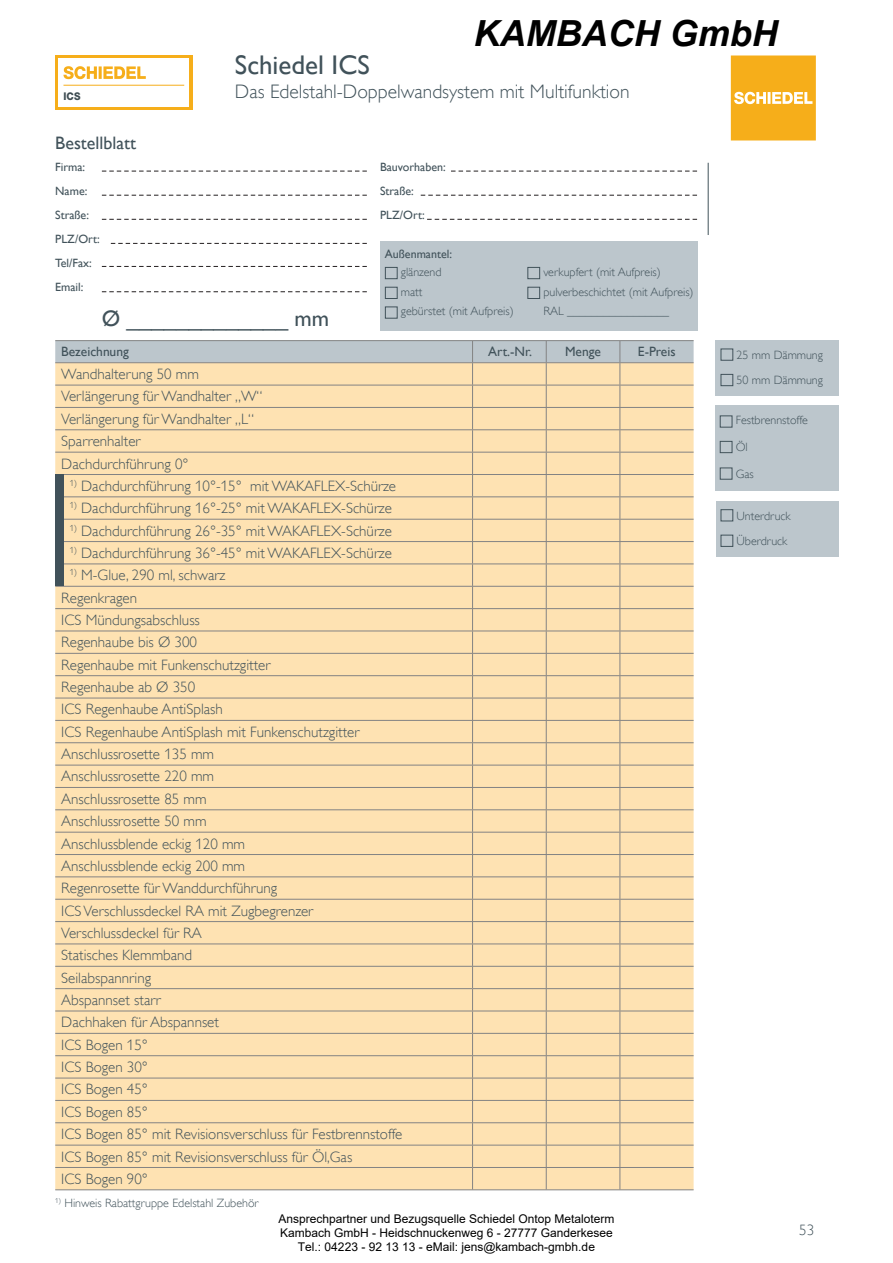
<style>
.page{position:relative;width:893px;height:1263px;background:#fff}
.page>*{position:absolute;margin:0;border:0;box-sizing:border-box;transform-origin:0 0}
.t1{font:italic 700 36px "Arial";color:#000}
.t2{font:27px "Gill Alt One";color:#41525a}
.t3{font:22.5px "Gill Alt One";color:#41525a}
.t4{font:300 19.5px "Gill Alt One";color:#41525a}
.t5{font:18px "Gill Alt One";color:#41525a}
.t6{font:300 15px/22.4px "Gill Alt One";color:#41525a}
.t7{font:13.5px "Gill Alt One";color:#41525a}
.t8{font:300 12px/19.5px "Gill Alt One";color:#41525a}
.t9{font:12px/14.4px "Arial";color:#000;text-align:center}
.t10{font:12px/24px "Gill Alt One";color:#41525a}
</style>
<div class="page">
<svg style="left:731px;top:56px;width:85px;height:85px;background:#f6b42c"></svg>
<hr style="left:708px;top:163px;width:1px;height:72px;background:#41525a">
<svg style="left:451px;top:171px;width:246px;height:1px"></svg>
<svg style="left:421px;top:195px;width:276px;height:1px"></svg>
<svg style="left:427px;top:219px;width:270px;height:1px"></svg>
<svg style="left:102px;top:171px;width:265px;height:1px"></svg>
<svg style="left:102px;top:195px;width:265px;height:1px"></svg>
<svg style="left:102px;top:219px;width:265px;height:1px"></svg>
<svg style="left:111px;top:243px;width:256px;height:1px"></svg>
<svg style="left:102px;top:266px;width:265px;height:1px"></svg>
<svg style="left:102px;top:291px;width:265px;height:1px"></svg>
<hr style="left:55px;top:340px;width:638px;height:1px;background:#838383">
<hr style="left:55px;top:1189px;width:638px;height:1px;background:#838383">
<svg style="left:55px;top:341px;width:638px;height:848px;background:#f6dcb0"></svg>
<div style="left:715px;top:405px;width:124px;height:85px;background:#bcc6cc"></div>
<div style="left:720px;top:415px;width:12px;height:13px;border:1px solid #41525a"></div>
<div style="left:720px;top:441px;width:12px;height:12px;border:1px solid #41525a"></div>
<div style="left:720px;top:468px;width:12px;height:12px;border:1px solid #41525a"></div>
<div style="left:380px;top:241px;width:317px;height:89px;background:#bcc6cc"></div>
<div style="left:385px;top:267px;width:12px;height:12px;border:1px solid #41525a"></div>
<div style="left:527px;top:267px;width:13px;height:12px;border:1px solid #41525a"></div>
<div style="left:385px;top:287px;width:13px;height:12px;border:1px solid #41525a"></div>
<div style="left:527px;top:287px;width:13px;height:12px;border:1px solid #41525a"></div>
<div style="left:385px;top:307px;width:13px;height:12px;border:1px solid #41525a"></div>
<div style="left:716px;top:501px;width:123px;height:56px;background:#bcc6cc"></div>
<div style="left:720px;top:509px;width:13px;height:12px;border:1px solid #41525a"></div>
<div style="left:720px;top:535px;width:13px;height:12px;border:1px solid #41525a"></div>
<div style="left:715px;top:340px;width:124px;height:56px;background:#bcc6cc"></div>
<div style="left:720px;top:349px;width:13px;height:12px;border:1px solid #41525a"></div>
<div style="left:720px;top:374px;width:13px;height:12px;border:1px solid #41525a"></div>
<div style="left:55px;top:474px;width:9px;height:112px;background:#41525a"></div>
<svg style="left:55px;top:56px;width:137px;height:54px"></svg>
<div style="left:59px;top:59px;width:130px;height:48px;background:#fff"></div>
<svg style="left:63px;top:66px;width:83px;height:13px"></svg>
<hr style="left:63px;top:85px;width:121px;height:1px;background:#f6ae1a">
<h1 class="t1" style="left:474px;top:10px;width:305px">KAMBACH GmbH</h1>
<p class="t5" style="left:55px;top:132px;width:82px">Bestellblatt</p>
<h2 class="t2" style="left:235px;top:49px;width:136px">Schiedel ICS</h2>
<h3 class="t4" style="left:235px;top:80px;width:396px">Das Edelstahl-Doppelwandsystem mit Multifunktion</h3>
<p class="t10" style="left:55px;top:155px;width:46px">Firma:<br>Name:<br>Straße:<br>PLZ/Ort:<br>Tel/Fax:<br>Email:</p>
<h3 class="t3" style="left:102px;top:305px;width:229px">Ø _____________ mm</h3>
<p class="t10" style="left:380px;top:155px;width:67px">Bauvorhaben:<br>Straße:<br>PLZ/Ort:</p>
<p class="t10" style="left:385px;top:242px;width:69px">Außenmantel:</p>
<p class="t8" style="left:401px;top:263px;width:114px">glänzend<br>matt<br>gebürstet (mit Aufpreis)</p>
<p class="t8" style="left:543px;top:263px;width:152px">verkupfert (mit Aufpreis) pulverbeschichtet (mit Aufpreis)<br>RAL _________________</p>
<p class="t7" style="left:61px;top:344px;width:69px">Bezeichnung</p>
<p class="t7" style="left:488px;top:344px;width:45px">Art.-Nr.</p>
<p class="t7" style="left:565px;top:344px;width:37px">Menge</p>
<p class="t7" style="left:638px;top:344px;width:39px">E-Preis</p>
<p class="t6" style="left:61px;top:363px;width:203px">Wandhalterung 50 mm<br>Verlängerung für Wandhalter „W“<br>Verlängerung für Wandhalter „L“<br>Sparrenhalter<br>Dachdurchführung 0°</p>
<p class="t6" style="left:70px;top:475px;width:328px"><sup>1)</sup> Dachdurchführung 10°-15° mit WAKAFLEX-Schürze</p>
<p class="t6" style="left:70px;top:497px;width:324px"><sup>1)</sup> Dachdurchführung 16°-25° mit WAKAFLEX-Schürze</p>
<p class="t6" style="left:70px;top:519px;width:324px"><sup>1)</sup> Dachdurchführung 26°-35° mit WAKAFLEX-Schürze</p>
<p class="t6" style="left:70px;top:542px;width:324px"><sup>1)</sup> Dachdurchführung 36°-45° mit WAKAFLEX-Schürze</p>
<p class="t6" style="left:61px;top:564px;width:342px;text-indent:8px"><sup>1)</sup> M-Glue, 290 ml, schwarz<br>Regenkragen<br>ICS Mündungsabschluss<br>Regenhaube bis Ø 300<br>Regenhaube mit Funkenschutzgitter<br>Regenhaube ab Ø 350<br>ICS Regenhaube AntiSplash<br>ICS Regenhaube AntiSplash mit Funkenschutzgitter<br>Anschlussrosette 135 mm<br>Anschlussrosette 220 mm<br>Anschlussrosette 85 mm<br>Anschlussrosette 50 mm<br>Anschlussblende eckig 120 mm<br>Anschlussblende eckig 200 mm<br>Regenrosette für Wanddurchführung<br>ICS Verschlussdeckel RA mit Zugbegrenzer<br>Verschlussdeckel für RA<br>Statisches Klemmband<br>Seilabspannring<br>Abspannset starr<br>Dachhaken für Abspannset<br>ICS Bogen 15°<br>ICS Bogen 30°<br>ICS Bogen 45°<br>ICS Bogen 85°<br>ICS Bogen 85° mit Revisionsverschluss für Festbrennstoffe<br>ICS Bogen 85° mit Revisionsverschluss für Öl,Gas<br>ICS Bogen 90°</p>
<p class="t8" style="left:55px;top:1193px;width:205px"><sup>1)</sup> Hinweis Rabattgruppe Edelstahl Zubehör</p>
<p class="t9" style="left:278px;top:1211px;width:338px">Ansprechpartner und Bezugsquelle Schiedel Ontop Metaloterm<br>Kambach GmbH - Heidschnuckenweg 6 - 27777 Ganderkesee<br>Tel.: 04223 - 92 13 13 - eMail: jens@kambach-gmbh.de</p>
<p class="t8" style="left:736px;top:342px;width:88px;line-height:25.5px">25 mm Dämmung<br>50 mm Dämmung</p>
<p class="t8" style="left:736px;top:410px;width:74px">Festbrennstoffe</p>
<p class="t8" style="left:736px;top:437px;width:14px">Öl</p>
<p class="t8" style="left:736px;top:464px;width:19px">Gas</p>
<p class="t8" style="left:736px;top:503px;width:56px;line-height:25.5px">Unterdruck<br>Überdruck</p>
<p class="t6" style="left:799px;top:1218px;width:16px">53</p>
</div>
